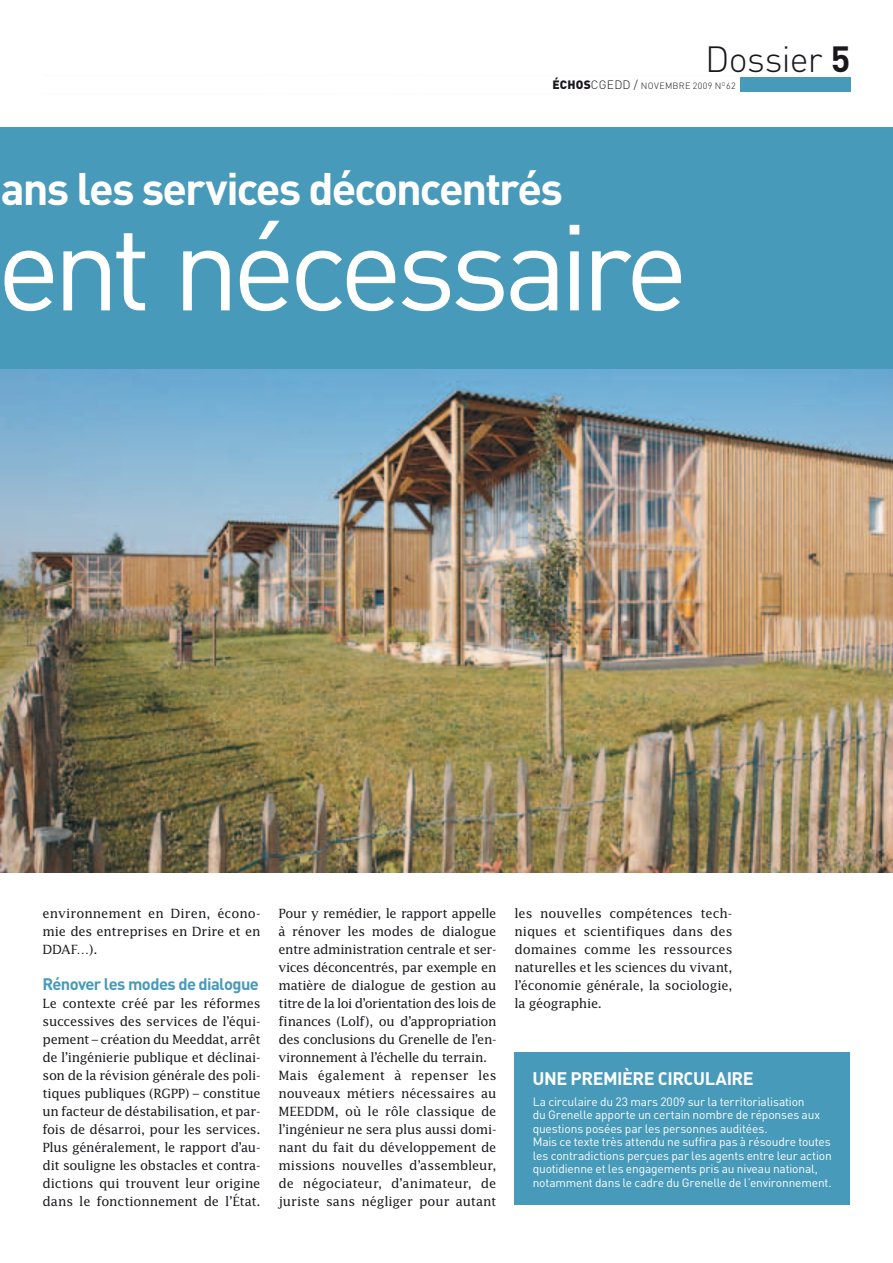
<style>
.page{position:relative;width:893px;height:1263px;background:#fff}
.page>*{position:absolute;margin:0;border:0;box-sizing:border-box;transform-origin:0 0}
.t1{font:120px "DIN";letter-spacing:-.065em;color:#fff}
.t2{font:700 45px "DIN";letter-spacing:-.045em;color:#fff}
.t3{font:300 36px "DIN";letter-spacing:-.02em;color:#1a171c}
.t4{font:700 18px "DIN";letter-spacing:-.03em;color:#fff}
.t5{font:700 16.5px "DIN";letter-spacing:-.04em;color:#489aba}
.t6{font:12.75px/18px "Lucida";letter-spacing:-.02em;color:#1a171c;text-align:justify}
.t7{font:12px/13.5px "DIN";letter-spacing:-.015em;color:#fff}
.t8{font:300 9px "DIN";letter-spacing:.035em;color:#1a171c}
.s1{font-weight:700}
.s2{font-weight:900;font-size:12px}
.s3{font-size:12px}
</style>
<div class="page">
<div style="left:0;top:128px;width:893px;height:382px;background:#489aba"></div>
<div style="left:740px;top:77px;width:110px;height:15px;background:#489aba"></div>
<div style="left:514px;top:1053px;width:336px;height:152px;background:#489aba"></div>
<img style="left:0;top:370px;width:893px;height:503px">
<h3 class="t3" style="left:705px;top:37px;width:147px">Dossier <span class="s1">5</span></h3>
<p class="t8" style="left:552px;top:81px;width:185px"><span class="s2">ÉCHOS</span><span class="s3">CGEDD /</span> NOVEMBRE 2009 N<sup>O</sup> 62</p>
<h2 class="t2" style="left:1px;top:160px;width:564px">ans les services déconcentrés</h2>
<h1 class="t1" style="left:-3px;top:192px;width:693px">ent nécessaire</h1>
<p class="t6" style="left:43px;top:904px;width:219px">environnement en Diren, écono&shy;mie des entreprises en Drire et en DDAF…).</p>
<p class="t5" style="left:43px;top:973px;width:218px">Rénover les modes de dialogue</p>
<p class="t6" style="left:43px;top:994px;width:219px">Le contexte créé par les réformes successives des services de l’équi&shy;pement – création du Meeddat, arrêt de l’ingénierie publique et déclinai&shy;son de la révision générale des poli&shy;tiques publiques (RGPP) – constitue un facteur de déstabilisation, et par&shy;fois de désarroi, pour les services.<br>Plus généralement, le rapport d’au&shy;dit souligne les obstacles et contra&shy;dictions qui trouvent leur origine dans le fonctionnement de l’État.</p>
<p class="t6" style="left:278px;top:904px;width:219px;text-align:left">Pour y remédier, le rapport appelle à rénover les modes de dialogue entre administration centrale et ser&shy;vices déconcentrés, par exemple en matière de dialogue de gestion au titre de la loi d’orientation des lois de finances (Lolf), ou d’appropriation des conclusions du Grenelle de l’en&shy;vironnement à l’échelle du terrain.<br>Mais également à repenser les nouveaux métiers nécessaires au MEEDDM, où le rôle classique de l’ingénieur ne sera plus aussi domi&shy;nant du fait du développement de missions nouvelles d’assembleur, de négociateur, d’animateur, de juriste sans négliger pour autant</p>
<p class="t6" style="left:514px;top:904px;width:219px">les nouvelles compétences tech&shy;niques et scientifiques dans des domaines comme les ressources naturelles et les sciences du vivant, l’économie générale, la sociologie, la géographie.</p>
<h3 class="t4" style="left:533px;top:1066px;width:223px">UNE PREMIÈRE CIRCULAIRE</h3>
<p class="t7" style="left:533px;top:1094px;width:301px">La circulaire du 23 mars 2009 sur la territorialisation<br>du Grenelle apporte un certain nombre de réponses aux questions posées par les personnes auditées.<br>Mais ce texte très attendu ne suffira pas à résoudre toutes les contradictions perçues par les agents entre leur action quotidienne et les engagements pris au niveau national, notamment dans le cadre du Grenelle de l’environnement.</p>
</div>
